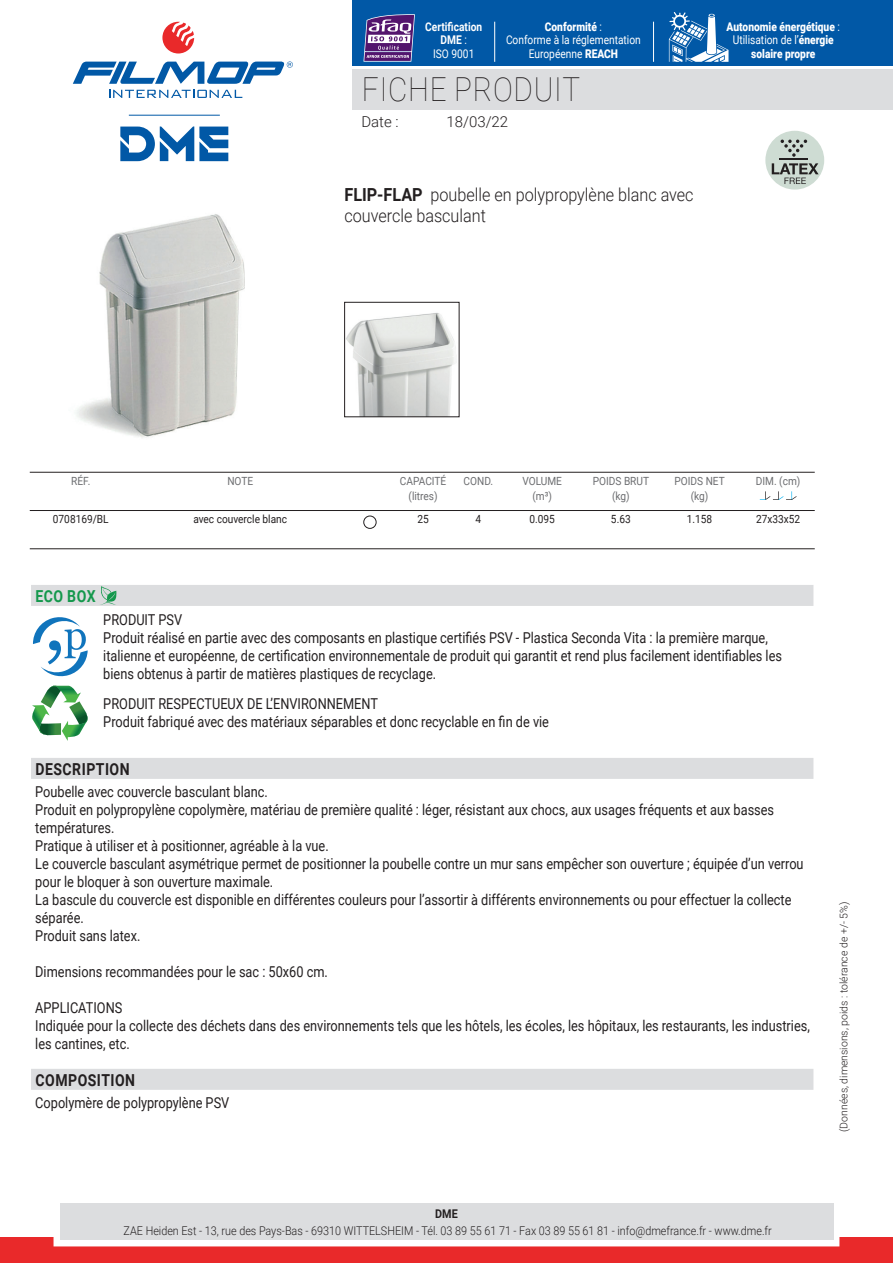
<style>
.page{position:relative;width:893px;height:1263px;background:#fff}
.page>*{position:absolute;margin:0;border:0;box-sizing:border-box;transform-origin:0 0}
.t1{font:100 33px "Roboto";letter-spacing:.025em;color:#231f20;scale:.9 1}
.t2{font:300 18px/21.6px "Roboto";color:#231f20;scale:.9 1}
.t3{font:700 16.5px "Roboto";letter-spacing:.035em;color:#231f20;scale:.85 1}
.t4{font:700 16.5px "Roboto";letter-spacing:.035em;color:#14984c;scale:.85 1}
.t5{font:15px/18px "Roboto";color:#231f20;scale:.85 1}
.t6{font:300 15px "Roboto";color:#231f20}
.t7{font:300 12px "Roboto";color:#231f20;scale:.9 1}
.t8{font:900 12px/13.5px "Roboto";color:#fff;text-align:center;scale:.85 1}
.t9{font:12px/13.5px "Roboto";color:#fff;text-align:center;scale:.85 1}
.t10{font:700 12px/13.5px "Roboto";color:#fff;text-align:center;scale:.85 1}
.t11{font:700 12px "Roboto";color:#231f20;scale:.9 1}
.t12{font:11.25px/15px "Roboto";color:#6c6d70;text-align:center;scale:.9 1}
.t13{font:11.25px "Roboto";color:#231f20;scale:.9 1}
.t14{font:300 10.5px "Roboto";color:#231f20}
.s1{font-weight:400}
.s2{font-weight:900}
.s3{font-weight:700}
</style>
<div class="page">
<div style="left:353px;top:69px;width:540px;height:40px;background:#dcdddf"></div>
<svg style="left:109px;top:90px;width:133px;height:8px"></svg>
<svg style="left:162px;top:22px;width:32px;height:32px"></svg>
<svg style="left:73px;top:61px;width:220px;height:23px"></svg>
<div style="left:353px;top:0;width:540px;height:66px;background:#0158a6"></div>
<div style="left:0;top:1237px;width:893px;height:26px;background:#e9292a"></div>
<div style="left:54px;top:1197px;width:785px;height:49px;border:12px solid #fff"></div>
<div style="left:60px;top:1203px;width:773px;height:37px;background:#dcdddf"></div>
<svg style="left:120px;top:126px;width:108px;height:35px"></svg>
<hr style="left:129px;top:115px;width:91px;height:1px;background:#0158a6">
<hr style="left:653px;top:22px;width:1px;height:40px;background:#fff">
<hr style="left:494px;top:22px;width:1px;height:40px;background:#fff">
<svg style="left:669px;top:12px;width:59px;height:50px"></svg>
<svg style="left:363px;top:14px;width:52px;height:48px;background:#7a619e"></svg>
<hr style="left:365px;top:51px;width:46px;height:1px;background:#fff">
<img style="left:76px;top:214px;width:169px;height:224px">
<img style="left:346px;top:312px;width:110px;height:103px">
<div style="left:344px;top:302px;width:115px;height:115px;border:1px solid #231f20"></div>
<div style="left:31px;top:585px;width:782px;height:21px;background:#dcdddf"></div>
<svg style="left:100px;top:586px;width:17px;height:19px"></svg>
<svg style="left:33px;top:617px;width:55px;height:59px"></svg>
<svg style="left:32px;top:685px;width:56px;height:56px"></svg>
<div style="left:31px;top:758px;width:782px;height:21px;background:#dcdddf"></div>
<div style="left:31px;top:1069px;width:782px;height:21px;background:#dcdddf"></div>
<hr style="left:30px;top:472px;width:785px;height:1px;background:#231f20">
<hr style="left:30px;top:548px;width:785px;height:1px;background:#231f20">
<hr style="left:30px;top:510px;width:785px;height:1px;background:#231f20">
<div style="left:364px;top:516px;width:12px;height:12px;border:1px solid #231f20;border-radius:50%"></div>
<svg style="left:760px;top:491px;width:37px;height:9px"></svg>
<div style="left:765px;top:131px;width:59px;height:59px;background:#cedcd3;border-radius:50%"></div>
<svg style="left:772px;top:163px;width:47px;height:21px"></svg>
<hr style="left:780px;top:158px;width:28px;height:2px;background:#231f20">
<svg style="left:781px;top:140px;width:26px;height:17px"></svg>
<p class="t10" style="left:425px;top:19px;width:68px">Certification<br>DME <span class="s1">:<br>ISO 9001</span></p>
<p class="t8" style="left:727px;top:19px;width:135px">Autonomie énergétique <span class="s1">:<br>Utilisation de l’</span>énergie solaire propre</p>
<p class="t9" style="left:506px;top:19px;width:160px"><span class="s2">Conformité</span> :<br>Conforme à la réglementation<br>Européenne <span class="s2">REACH</span></p>
<h1 class="t1" style="left:362px;top:67px;width:244px">FICHE PRODUIT</h1>
<p class="t6" style="left:361px;top:111px;width:39px">Date :</p>
<p class="t6" style="left:446px;top:111px;width:63px">18/03/22</p>
<p class="t2" style="left:344px;top:183px;width:389px"><span class="s3">FLIP-FLAP</span> poubelle en polypropylène blanc avec couvercle basculant</p>
<p class="t12" style="left:71px;top:473px;width:23px">RÉF.</p>
<p class="t13" style="left:53px;top:511px;width:63px">0708169/BL</p>
<p class="t4" style="left:36px;top:584px;width:72px">ECO BOX</p>
<p class="t12" style="left:227px;top:473px;width:30px">NOTE</p>
<p class="t13" style="left:193px;top:511px;width:106px">avec couvercle blanc</p>
<p class="t12" style="left:400px;top:473px;width:53px">CAPACITÉ (litres)</p>
<p class="t13" style="left:417px;top:511px;width:14px">25</p>
<p class="t12" style="left:464px;top:473px;width:34px">COND.</p>
<p class="t13" style="left:475px;top:511px;width:8px">4</p>
<p class="t12" style="left:522px;top:473px;width:46px">VOLUME (m³)</p>
<p class="t13" style="left:529px;top:511px;width:30px">0.095</p>
<p class="t12" style="left:593px;top:473px;width:64px">POIDS BRUT (kg)</p>
<p class="t13" style="left:611px;top:511px;width:23px">5.63</p>
<p class="t12" style="left:674px;top:473px;width:57px">POIDS NET (kg)</p>
<p class="t13" style="left:687px;top:511px;width:30px">1.158</p>
<p class="t12" style="left:756px;top:473px;width:51px">DIM. (cm)</p>
<p class="t13" style="left:756px;top:511px;width:51px">27x33x52</p>
<p class="t5" style="left:103px;top:610px;width:800px">PRODUIT PSV<br>Produit réalisé en partie avec des composants en plastique certifiés PSV - Plastica Seconda Vita : la première marque, italienne et européenne, de certification environnementale de produit qui garantit et rend plus facilement identifiables les biens obtenus à partir de matières plastiques de recyclage.</p>
<p class="t5" style="left:103px;top:694px;width:526px">PRODUIT RESPECTUEUX DE L’ENVIRONNEMENT<br>Produit fabriqué avec des matériaux séparables et donc recyclable en fin de vie</p>
<p class="t3" style="left:36px;top:757px;width:112px">DESCRIPTION</p>
<p class="t5" style="left:35px;top:782px;width:905px">Poubelle avec couvercle basculant blanc.<br>Produit en polypropylène copolymère, matériau de première qualité : léger, résistant aux chocs, aux usages fréquents et aux basses températures.<br>Pratique à utiliser et à positionner, agréable à la vue.<br>Le couvercle basculant asymétrique permet de positionner la poubelle contre un mur sans empêcher son ouverture ; équipée d’un verrou pour le bloquer à son ouverture maximale.<br>La bascule du couvercle est disponible en différentes couleurs pour l’assortir à différents environnements ou pour effectuer la collecte séparée.<br>Produit sans latex.</p>
<p class="t5" style="left:35px;top:962px;width:346px">Dimensions recommandées pour le sac : 50x60 cm.</p>
<p class="t5" style="left:35px;top:998px;width:913px">APPLICATIONS<br>Indiquée pour la collecte des déchets dans des environnements tels que les hôtels, les écoles, les hôpitaux, les restaurants, les industries, les cantines, etc.</p>
<p class="t3" style="left:36px;top:1068px;width:119px">COMPOSITION</p>
<p class="t5" style="left:35px;top:1093px;width:230px">Copolymère de polypropylène PSV</p>
<p class="t14" style="left:836px;top:1132px;width:232px;rotate:-90deg">(Données, dimensions, poids : tolérance de +/- 5%)</p>
<p class="t11" style="left:435px;top:1206px;width:27px">DME</p>
<p class="t7" style="left:124px;top:1222px;width:722px">ZAE Heiden Est - 13, rue des Pays-Bas - 69310 WITTELSHEIM - Tél. 03 89 55 61 71 - Fax 03 89 55 61 81 - info@dmefrance.fr - www.dme.fr</p>
</div>
